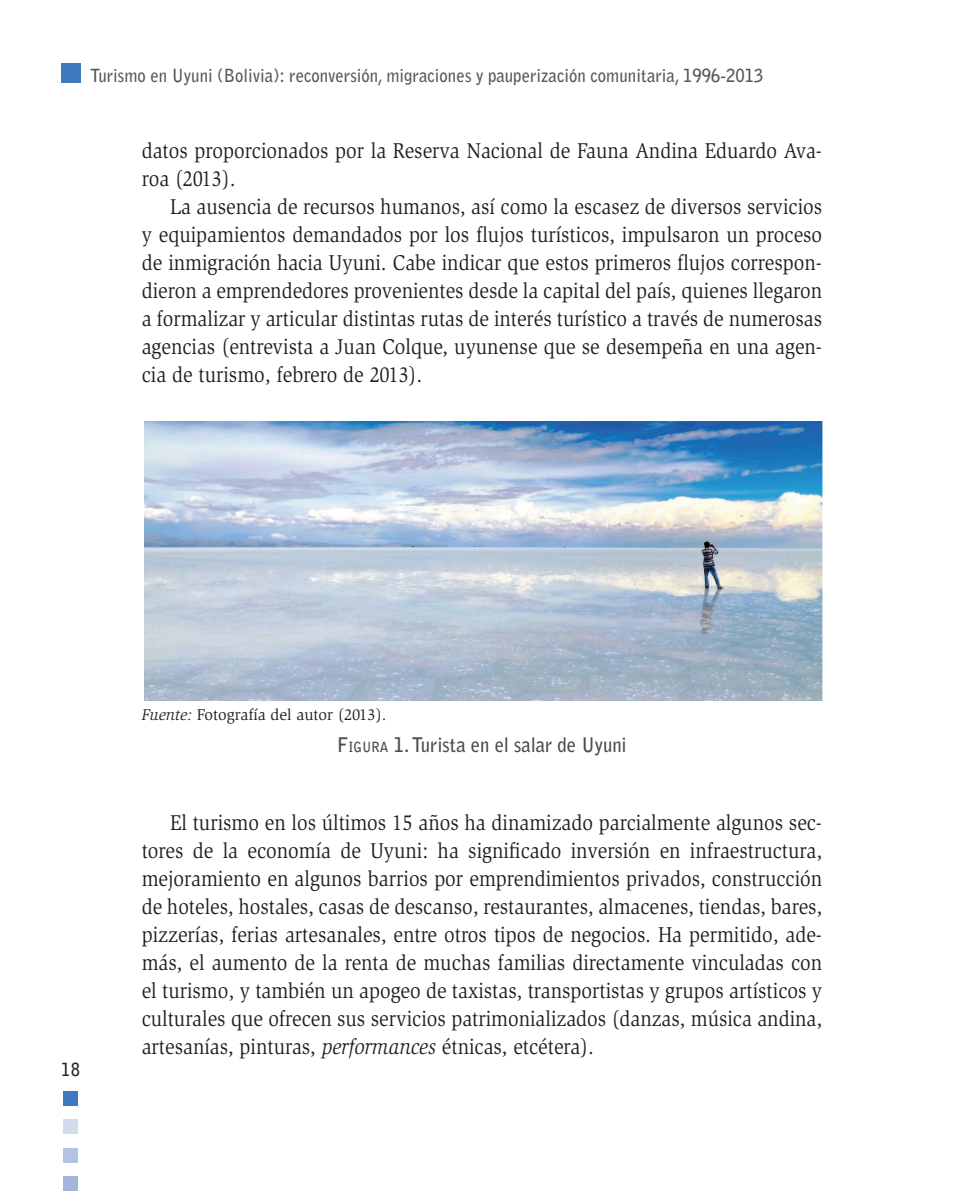
<style>
.page{position:relative;width:964px;height:1191px;background:#fff}
.page>*{position:absolute;margin:0;border:0;box-sizing:border-box;transform-origin:0 0}
.t1{font:22px/28px "Slimbach";color:#231f20;text-align:justify;scale:.9 1}
.t2{font:700 20px "Bell Gothic Std";color:#4b4c4d;scale:.93 1}
.t3{font:700 18px "Bell Gothic Std";color:#57585a;scale:.93 1}
.t4{font:700 18px "Bell Gothic Std";color:#231f20;scale:.87 1}
.t5{font:16px "Slimbach";color:#231f20}
.s1{font-style:italic}
.s2{font-style:inherit}
.s3{font-size:14px}
</style>
<div class="page">
<div style="left:61px;top:63px;width:20px;height:20px;background:#3c79bd"></div>
<div style="left:64px;top:1091px;width:14px;height:14px;background:#3c79bd"></div>
<div style="left:64px;top:1176px;width:14px;height:15px;background:#a2b5dc"></div>
<div style="left:64px;top:1119px;width:14px;height:15px;background:#d3dbee"></div>
<div style="left:64px;top:1148px;width:14px;height:14px;background:#b5c3e3"></div>
<img style="left:144px;top:421px;width:678px;height:279px">
<p class="t3" style="left:90px;top:64px;width:725px">Turismo en Uyuni (Bolivia): reconversión, migraciones y pauperización comunitaria, 1996-2013</p>
<p class="t1" style="left:142px;top:137px;width:757px">datos proporcionados por la Reserva Nacional de Fauna Andina Eduardo Ava&shy;roa (2013).</p>
<p class="t1" style="left:142px;top:193px;width:758px;text-indent:28px">La ausencia de recursos humanos, así como la escasez de diversos servicios y equipamientos demandados por los flujos turísticos, impulsaron un proceso de inmigración hacia Uyuni. Cabe indicar que estos primeros flujos correspon&shy;dieron a emprendedores provenientes desde la capital del país, quienes llegaron a formalizar y articular distintas rutas de interés turístico a través de numerosas agencias (entrevista a Juan Colque, uyunense que se desempeña en una agen&shy;cia de turismo, febrero de 2013).</p>
<p class="t4" style="left:61px;top:1058px;width:23px">18</p>
<p class="t5" style="left:142px;top:705px;width:246px"><span class="s1">Fuente:</span> Fotografía del autor (2013).</p>
<p class="t2" style="left:337px;top:733px;width:313px"><span class="s2">F</span><span class="s3">IGURA</span> 1. Turista en el salar de Uyuni</p>
<p class="t1" style="left:142px;top:809px;width:757px;text-indent:28px">El turismo en los últimos 15 años ha dinamizado parcialmente algunos sec&shy;tores de la economía de Uyuni: ha significado inversión en infraestructura, mejoramiento en algunos barrios por emprendimientos privados, construcción de hoteles, hostales, casas de descanso, restaurantes, almacenes, tiendas, bares, pizzerías, ferias artesanales, entre otros tipos de negocios. Ha permitido, ade&shy;más, el aumento de la renta de muchas familias directamente vinculadas con el turismo, y también un apogeo de taxistas, transportistas y grupos artísticos y culturales que ofrecen sus servicios patrimonializados (danzas, música andina, artesanías, pinturas, <span class="s1">performances</span> étnicas, etcétera).</p>
</div>
